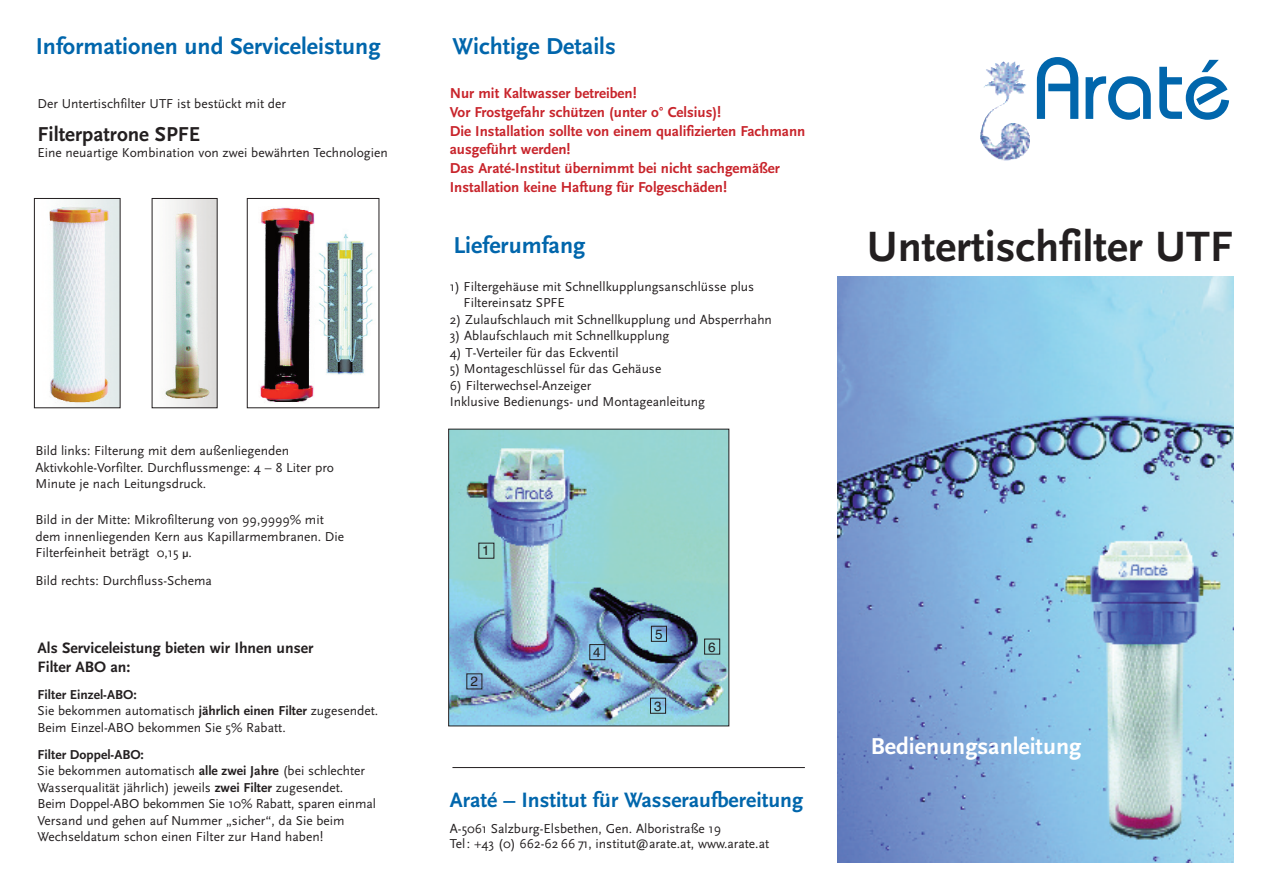
<style>
.page{position:relative;width:1263px;height:893px;background:#fff}
.page>*{position:absolute;margin:0;border:0;box-sizing:border-box;transform-origin:0 0}
.t1{font:500 86.85px "Bauhaus";color:#0166ac}
.t2{font:700 44.25px "Scala Sans";color:#231f20}
.t3{font:700 24px "Scala Sans";color:#0166ac}
.t4{font:700 24px "Scala Sans";color:#fff}
.t5{font:700 21.75px "Scala Sans";color:#0166ac}
.t6{font:700 21px "Scala Sans";color:#231f20}
.t7{font:700 15.75px/18.8px "Scala Sans";color:#231f20}
.t8{font:700 15px/18.8px "Scala Sans";color:#c8242b}
.t9{font:13.5px/16.5px "Scala Sans";color:#231f20}
.t10{font:13.5px "Helvetica";color:#231f20}
.s1{font-family:"Helvetica Neue";font-weight:500;font-size:10.5px}
.s2{font-weight:700}
</style>
<div class="page">
<img style="left:838px;top:277px;width:395px;height:586px">
<img style="left:980px;top:64px;width:50px;height:97px">
<hr style="left:452px;top:767px;width:353px;height:1px;background:#231f20">
<img style="left:450px;top:431px;width:277px;height:293px">
<div style="left:478px;top:543px;width:16px;height:16px;border:1px solid #231f20"></div>
<div style="left:650px;top:698px;width:16px;height:16px;border:1px solid #231f20"></div>
<div style="left:589px;top:644px;width:16px;height:16px;border:1px solid #231f20"></div>
<div style="left:651px;top:626px;width:16px;height:16px;border:1px solid #231f20"></div>
<div style="left:704px;top:639px;width:16px;height:15px;border:1px solid #231f20"></div>
<img style="left:49px;top:200px;width:69px;height:206px">
<div style="left:34px;top:198px;width:86px;height:210px;border:1px solid #231f20"></div>
<img style="left:260px;top:207px;width:113px;height:195px">
<div style="left:247px;top:198px;width:132px;height:210px;border:1px solid #231f20"></div>
<img style="left:165px;top:200px;width:51px;height:206px">
<h3 class="t3" style="left:36px;top:31px;width:346px">Informationen und Serviceleistung</h3>
<p class="t9" style="left:38px;top:95px;width:250px">Der Untertischfilter UTF ist bestückt mit der</p>
<h3 class="t6" style="left:38px;top:121px;width:164px">Filterpatrone SPFE</h3>
<p class="t9" style="left:38px;top:144px;width:352px">Eine neuartige Kombination von zwei bewährten Technologien</p>
<p class="t9" style="left:36px;top:442px;width:300px">Bild links: Filterung mit dem außenliegenden<br>Aktivkohle-Vorfilter. Durchflussmenge: 4 – 8 Liter pro<br>Minute je nach Leitungsdruck.</p>
<p class="t9" style="left:36px;top:511px;width:310px">Bild in der Mitte: Mikrofilterung von 99,9999% mit dem innenliegenden Kern aus Kapillarmembranen. Die<br>Filterfeinheit beträgt 0,15 <span class="s1">µ</span>.</p>
<p class="t9" style="left:36px;top:572px;width:178px">Bild rechts: Durchfluss-Schema</p>
<p class="t7" style="left:38px;top:638px;width:277px">Als Serviceleistung bieten wir Ihnen unser<br>Filter ABO an:</p>
<p class="t9" style="left:38px;top:686px;width:342px"><span class="s2">Filter Einzel-ABO:<br></span>Sie bekommen automatisch <span class="s2">jährlich einen Filter</span> zugesendet.<br>Beim Einzel-ABO bekommen Sie 5% Rabatt.</p>
<p class="t9" style="left:38px;top:746px;width:340px"><span class="s2">Filter Doppel-ABO:<br></span>Sie bekommen automatisch <span class="s2">alle zwei Jahre</span> (bei schlechter Wasserqualität jährlich) jeweils <span class="s2">zwei Filter</span> zugesendet.<br>Beim Doppel-ABO bekommen Sie 10% Rabatt, sparen einmal Versand und gehen auf Nummer „sicher“, da Sie beim Wechseldatum schon einen Filter zur Hand haben!</p>
<h3 class="t3" style="left:452px;top:31px;width:165px">Wichtige Details</h3>
<p class="t8" style="left:450px;top:84px;width:357px">Nur mit Kaltwasser betreiben!<br>Vor Frostgefahr schützen (unter o° Celsius)!<br>Die Installation sollte von einem qualifizierten Fachmann ausgeführt werden!<br>Das Araté-Institut übernimmt bei nicht sachgemäßer Installation keine Haftung für Folgeschäden!</p>
<h3 class="t3" style="left:453px;top:230px;width:133px">Lieferumfang</h3>
<p class="t9" style="left:464px;top:278px;width:292px;text-indent:-14px">1) Filtergehäuse mit Schnellkupplungsanschlüsse plus<br>Filtereinsatz SPFE</p>
<p class="t9" style="left:450px;top:311px;width:324px">2) Zulaufschlauch mit Schnellkupplung und Absperrhahn</p>
<p class="t9" style="left:450px;top:327px;width:221px">3) Ablaufschlauch mit Schnellkupplung</p>
<p class="t9" style="left:450px;top:344px;width:170px">4) T-Verteiler für das Eckventil</p>
<p class="t9" style="left:450px;top:360px;width:213px">5) Montageschlüssel für das Gehäuse</p>
<p class="t9" style="left:450px;top:377px;width:257px">6) Filterwechsel-Anzeiger<br>Inklusive Bedienungs- und Montageanleitung</p>
<p class="t10" style="left:482px;top:543px;width:9px">1</p>
<p class="t10" style="left:471px;top:673px;width:9px">2</p>
<p class="t10" style="left:593px;top:645px;width:9px">4</p>
<p class="t10" style="left:655px;top:626px;width:9px">5</p>
<p class="t10" style="left:654px;top:698px;width:9px">3</p>
<p class="t10" style="left:708px;top:639px;width:9px">6</p>
<h3 class="t5" style="left:450px;top:787px;width:355px">Araté – Institut für Wasseraufbereitung</h3>
<p class="t9" style="left:450px;top:820px;width:321px;line-height:15px">A-5061 Salzburg-Elsbethen, Gen. Alboristraße 19<br>Tel: +43 (0) 662-62 66 71, institut@arate.at, www.arate.at</p>
<h1 class="t1" style="left:1033px;top:58px;width:199px">Araté</h1>
<h2 class="t2" style="left:867px;top:220px;width:368px">Untertischfilter UTF</h2>
<h3 class="t4" style="left:871px;top:732px;width:212px">Bedienungsanleitung</h3>
</div>
